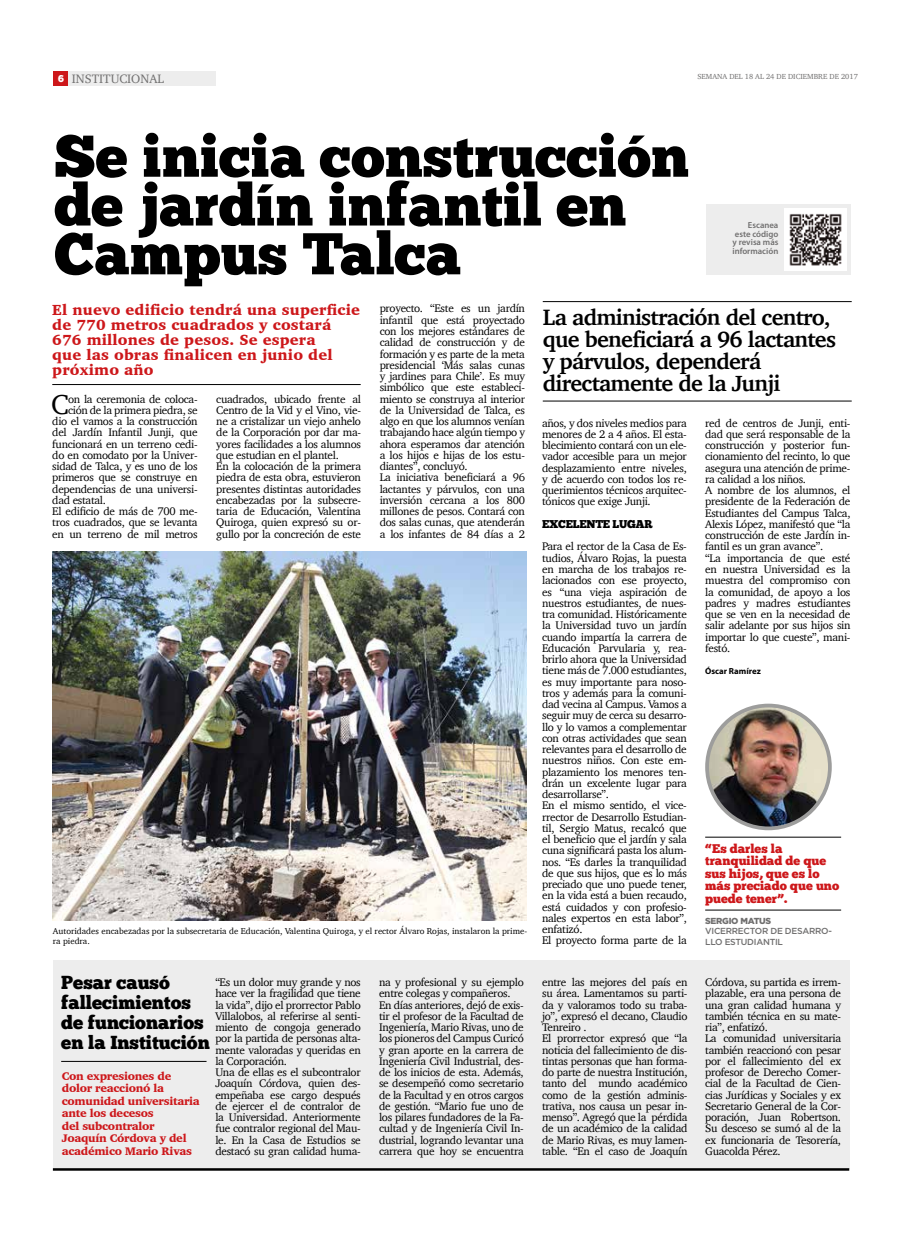
<style>
.page{position:relative;width:904px;height:1241px;background:#fff}
.page>*{position:absolute;margin:0;border:0;box-sizing:border-box;transform-origin:0 0}
.t1{font:58.75px/48.8px "Chunk Five Ex";color:#000}
.t2{font:28px "Charter";color:#000}
.t3{font:700 22.5px/21.9px "Charter";letter-spacing:-.03em;color:#000}
.t4{font:18.75px/20px "Chunk Five Ex";color:#000}
.t5{font:900 15px/15px "Charter";letter-spacing:.01em;color:#cd171a}
.t6{font:12.5px/12.5px "Chunk Five Ex";color:#cd171a}
.t7{font:12.5px "Charter";color:#706f6f}
.t8{font:11.25px/11.2px "Charter";letter-spacing:-.025em;color:#000}
.t9{font:900 11.25px/12.5px "Charter";letter-spacing:-.025em;color:#cd171a}
.t10{font:11.25px "Chunk Five Ex";letter-spacing:-.025em;color:#000}
.t11{font:8.75px/10.5px "Charter";color:#000}
.t12{font:600 8.75px/8.8px "Myriad Pro";color:#706f6f;text-align:justify}
.t13{font:500 8.75px/10px "Gotham";letter-spacing:-.03em;color:#706f6f}
.t14{font:700 8.75px "Myriad Pro";color:#000}
.t15{font:900 8.75px "Gotham";letter-spacing:-.03em;color:#706f6f}
.t16{font:7.5px "Charter";color:#706f6f}
.s1{font-family:"Chunk Five Ex";font-size:10px;color:#fff}
</style>
<div class="page">
<div style="left:53px;top:71px;width:15px;height:15px;background:#cd171a"></div>
<div style="left:69px;top:71px;width:147px;height:15px;background:#ededed"></div>
<div style="left:53px;top:960px;width:796px;height:209px;background:#ededed"></div>
<img style="left:53px;top:551px;width:473px;height:369px">
<hr style="left:543px;top:401px;width:308px;height:1px;background:#000">
<hr style="left:543px;top:301px;width:308px;height:1px;background:#000">
<hr style="left:52px;top:384px;width:309px;height:1px;background:#000">
<hr style="left:53px;top:1167px;width:796px;height:3px;background:#000">
<hr style="left:61px;top:1060px;width:145px;height:1px;background:#000">
<hr style="left:705px;top:836px;width:136px;height:1px;background:#000">
<hr style="left:705px;top:909px;width:136px;height:1px;background:#000">
<img style="left:707px;top:705px;width:122px;height:123px;border-radius:61px">
<div style="left:705px;top:703px;width:126px;height:127px;border:4px solid #9d9d9c;border-radius:50%"></div>
<div style="left:705px;top:204px;width:145px;height:70px;background:#ededed"></div>
<img style="left:784px;top:209px;width:62px;height:61px">
<p class="t7" style="left:58px;top:67px;width:107px"><span class="s1">6</span> INSTITUCIONAL</p>
<p class="t16" style="left:697px;top:70px;width:162px">SEMANA DEL 18 AL 24 DE DICIEMBRE DE 2017</p>
<h1 class="t1" style="left:54px;top:130px;width:636px">Se inicia construcción de jardín infantil en<br>Campus Talca</h1>
<h3 class="t5" style="left:52px;top:302px;width:309px">El nuevo edificio tendrá una superficie de 770 metros cuadrados y costará<br>676 millones de pesos. Se espera<br>que las obras finalicen en junio del próximo año</h3>
<h2 class="t2" style="left:51px;top:380px;width:19px">C</h2>
<p class="t8" style="left:68px;top:393px;width:131px">on la ceremonia de coloca-</p>
<p class="t12" style="left:732px;top:220px;width:47px;text-indent:15px">Escanea este código y revisa más información</p>
<p class="t8" style="left:379px;top:303px;width:147px">proyecto. “Este es un jardín infantil que está proyectado con los mejores estándares de calidad de construcción y de formación y es parte de la meta presidencial ‘Más salas cunas y jardines para Chile’. Es muy simbólico que este estableci&shy;miento se construya al interior de la Universidad de Talca, es algo en que los alumnos venían trabajando hace algún tiempo y ahora esperamos dar atención a los hijos e hijas de los estu&shy;diantes”, concluyó.<br>La iniciativa beneficiará a 96 lactantes y párvulos, con una inversión cercana a los 800 millones de pesos. Contará con dos salas cunas, que atenderán a los infantes de 84 días a 2</p>
<h3 class="t3" style="left:543px;top:306px;width:295px">La administración del centro, que beneficiará a 96 lactantes y párvulos, dependerá directamente de la Junji</h3>
<p class="t8" style="left:216px;top:393px;width:146px">cuadrados, ubicado frente al<br>Centro de la Vid y el Vino, vie&shy;ne a cristalizar un viejo anhelo de la Corporación por dar ma&shy;yores facilidades a los alumnos que estudian en el plantel.<br>En la colocación de la primera piedra de esta obra, estuvieron presentes distintas autoridades encabezadas por la subsecre&shy;taria de Educación, Valentina<br>Quiroga, quien expresó su or&shy;gullo por la concreción de este</p>
<p class="t8" style="left:68px;top:404px;width:131px">ción de la primera piedra, se</p>
<p class="t8" style="left:52px;top:415px;width:147px">dio el vamos a la construcción</p>
<p class="t8" style="left:52px;top:426px;width:147px">del Jardín Infantil Junji, que</p>
<p class="t8" style="left:52px;top:438px;width:147px">funcionará en un terreno cedi-</p>
<p class="t8" style="left:52px;top:449px;width:147px">do en comodato por la Univer-</p>
<p class="t8" style="left:52px;top:460px;width:147px">sidad de Talca, y es uno de los</p>
<p class="t8" style="left:52px;top:471px;width:147px">primeros que se construye en</p>
<p class="t8" style="left:52px;top:483px;width:147px">dependencias de una universi-</p>
<p class="t8" style="left:52px;top:494px;width:55px">dad estatal.</p>
<p class="t8" style="left:52px;top:505px;width:147px">El edificio de más de 700 me-</p>
<p class="t8" style="left:52px;top:516px;width:147px">tros cuadrados, que se levanta</p>
<p class="t8" style="left:52px;top:528px;width:147px">en un terreno de mil metros</p>
<p class="t8" style="left:542px;top:417px;width:146px;text-align:justify">años, y dos niveles medios para menores de 2 a 4 años. El esta&shy;blecimiento contará con un ele&shy;vador accesible para un mejor desplazamiento entre niveles, y de acuerdo con todos los re&shy;querimientos técnicos arquitec&shy;tónicos que exige Junji.</p>
<p class="t10" style="left:542px;top:515px;width:112px">EXCELENTE LUGAR</p>
<p class="t8" style="left:542px;top:540px;width:146px">Para el rector de la Casa de Es&shy;tudios, Álvaro Rojas, la puesta en marcha de los trabajos re&shy;lacionados con ese proyecto, es “una vieja aspiración de nuestros estudiantes, de nues&shy;tra comunidad. Históricamente la Universidad tuvo un jardín cuando impartía la carrera de<br>Educación Parvularia y, rea&shy;brirlo ahora que la Universidad tiene más de 7.000 estudiantes, es muy importante para noso&shy;tros y además para la comuni&shy;dad vecina al Campus. Vamos a seguir muy de cerca su desarro&shy;llo y lo vamos a complementar con otras actividades que sean relevantes para el desarrollo de nuestros niños. Con este em&shy;plazamiento los menores ten&shy;drán un excelente lugar para desarrollarse”.<br>En el mismo sentido, el vice&shy;rrector de Desarrollo Estudian&shy;til, Sergio Matus, recalcó que el beneficio que el jardín y sala cuna significará pasta los alum&shy;nos. “Es darles la tranquilidad de que sus hijos, que es lo más preciado que uno puede tener, en la vida está a buen recaudo, está cuidados y con profesio&shy;nales expertos en esta labor”, enfatizó.<br>El proyecto forma parte de la</p>
<p class="t8" style="left:705px;top:417px;width:147px">red de centros de Junji, enti&shy;dad que será responsable de la construcción y posterior fun&shy;cionamiento del recinto, lo que asegura una atención de prime&shy;ra calidad a los niños.<br>A nombre de los alumnos, el presidente de la Federación de<br>Estudiantes del Campus Talca,<br>Alexis López, manifestó que “la construcción de este Jardín in&shy;fantil es un gran avance”.<br>“La importancia de que esté en nuestra Universidad es la muestra del compromiso con la comunidad, de apoyo a los padres y madres estudiantes que se ven en la necesidad de salir adelante por sus hijos sin importar lo que cueste”, mani&shy;festó.</p>
<p class="t14" style="left:705px;top:665px;width:57px">Óscar Ramírez</p>
<p class="t6" style="left:705px;top:841px;width:135px">“Es darles la tranquilidad de que sus hijos, que es lo más preciado que uno puede tener”.</p>
<p class="t15" style="left:705px;top:915px;width:68px">SERGIO MATUS</p>
<p class="t13" style="left:705px;top:926px;width:128px">VICERRECTOR DE DESARRO-<br>LLO ESTUDIANTIL</p>
<p class="t11" style="left:53px;top:925px;width:476px">Autoridades encabezadas por la subsecretaria de Educación, Valentina Quiroga, y el rector Álvaro Rojas, instalaron la prime&shy;ra piedra.</p>
<h3 class="t4" style="left:61px;top:971px;width:150px">Pesar causó fallecimientos de funcionarios en la Institución</h3>
<p class="t9" style="left:62px;top:1069px;width:140px">Con expresiones de dolor reaccionó la comunidad universitaria ante los decesos<br>del subcontralor<br>Joaquín Córdova y del académico Mario Rivas</p>
<p class="t8" style="left:215px;top:976px;width:147px">“Es un dolor muy grande y nos hace ver la fragilidad que tiene la vida”, dijo el prorrector Pablo<br>Villalobos, al referirse al senti&shy;miento de congoja generado por la partida de personas alta&shy;mente valoradas y queridas en la Corporación.<br>Una de ellas es el subcontralor<br>Joaquín Córdova, quien des&shy;empeñaba ese cargo después de ejercer el de contralor de la Universidad. Anteriormente fue contralor regional del Mau&shy;le. En la Casa de Estudios se destacó su gran calidad huma-</p>
<p class="t8" style="left:379px;top:976px;width:146px">na y profesional y su ejemplo entre colegas y compañeros.<br>En días anteriores, dejó de exis&shy;tir el profesor de la Facultad de<br>Ingeniería, Mario Rivas, uno de los pioneros del Campus Curicó y gran aporte en la carrera de<br>Ingeniería Civil Industrial, des&shy;de los inicios de esta. Además, se desempeñó como secretario de la Facultad y en otros cargos de gestión. “Mario fue uno de los pilares fundadores de la Fa&shy;cultad y de Ingeniería Civil In&shy;dustrial, logrando levantar una carrera que hoy se encuentra</p>
<p class="t8" style="left:542px;top:976px;width:147px">entre las mejores del país en su área. Lamentamos su parti&shy;da y valoramos todo su traba&shy;jo”, expresó el decano, Claudio<br>Tenreiro .<br>El prorrector expresó que “la noticia del fallecimiento de dis&shy;tintas personas que han forma&shy;do parte de nuestra Institución, tanto del mundo académico como de la gestión adminis&shy;trativa, nos causa un pesar in&shy;menso”. Agregó que la pérdida de un académico de la calidad de Mario Rivas, es muy lamen&shy;table. “En el caso de Joaquín</p>
<p class="t8" style="left:705px;top:976px;width:137px">Córdova, su partida es irrem&shy;plazable, era una persona de una gran calidad humana y también técnica en su mate&shy;ria”, enfatizó.<br>La comunidad universitaria también reaccionó con pesar por el fallecimiento del ex profesor de Derecho Comer&shy;cial de la Facultad de Cien&shy;cias Jurídicas y Sociales y ex<br>Secretario General de la Cor&shy;poración, Juan Robertson.<br>Su desceso se sumó al de la ex funcionaria de Tesorería,<br>Guacolda Pérez.</p>
</div>
